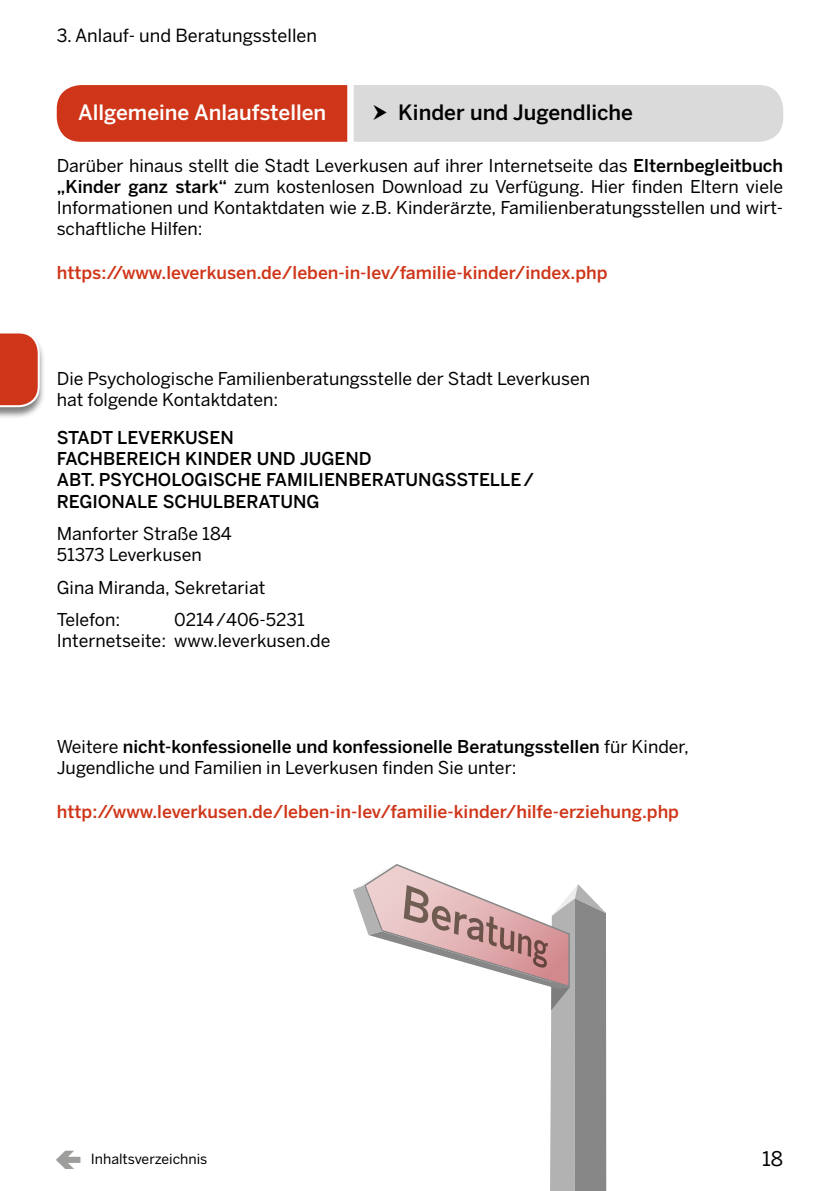
<style>
.page{position:relative;width:840px;height:1191px;background:#fff}
.page>*{position:absolute;margin:0;border:0;box-sizing:border-box;transform-origin:0 0}
.t1{font:500 21px "Benton Sans";color:#fff}
.t2{font:500 21px "Benton Sans";color:#000}
.t3{font:20px "Benton Sans";color:#000}
.t4{font:18px "Benton Sans";color:#000}
.t5{font:17.6px/21.2px "Benton Sans";color:#000}
.t6{font:500 17.6px "Benton Sans";color:#cf3619}
.t7{font:500 17.6px/21.2px "Benton Sans";color:#000}
.t8{font:14px "Benton Sans";color:#000}
.s1{font-weight:500}
</style>
<div class="page">
<div style="left:57px;top:85px;width:290px;height:57px;background:#cf3619"></div>
<svg style="left:353px;top:864px;width:253px;height:327px"></svg>
<div style="left:0;top:331px;width:45px;height:88px;background:#000;opacity:.5"></div>
<svg style="left:0;top:331px;width:41px;height:77px;background:#d3573f"></svg>
<div style="left:353px;top:85px;width:429px;height:57px;background:#dadada"></div>
<p class="t4" style="left:57px;top:25px;width:262px">3. Anlauf- und Beratungsstellen</p>
<p class="t1" style="left:78px;top:100px;width:250px">Allgemeine Anlaufstellen</p>
<p class="t2" style="left:398px;top:100px;width:236px">Kinder und Jugendliche</p>
<p class="t5" style="left:57px;top:155px;width:727px;text-align:justify">Darüber hinaus stellt die Stadt Leverkusen auf ihrer Internetseite das <span class="s1">Elternbegleitbuch „Kinder ganz stark“</span> zum kostenlosen Download zu Verfügung. Hier finden Eltern viele Informationen und Kontaktdaten wie z.B. Kinderärzte, Familienberatungsstellen und wirt&shy;schaftliche Hilfen:</p>
<p class="t6" style="left:57px;top:262px;width:552px">https://www.leverkusen.de/leben-in-lev/familie-kinder/index.php</p>
<p class="t5" style="left:57px;top:368px;width:534px">Die Psychologische Familienberatungsstelle der Stadt Leverkusen hat folgende Kontaktdaten:</p>
<p class="t7" style="left:57px;top:427px;width:478px">STADT LEVERKUSEN<br>FACHBEREICH KINDER UND JUGEND<br>ABT. PSYCHOLOGISCHE FAMILIENBERATUNGSSTELLE/<br>REGIONALE SCHULBERATUNG</p>
<p class="t5" style="left:57px;top:523px;width:176px">Manforter Straße 184<br>51373 Leverkusen</p>
<p class="t5" style="left:57px;top:571px;width:210px;line-height:32.4px">Gina Miranda, Sekretariat<br>Telefon:</p>
<p class="t5" style="left:57px;top:609px;width:275px;text-indent:117px">0214/406-5231<br>Internetseite: www.leverkusen.de</p>
<p class="t5" style="left:57px;top:735px;width:633px">Weitere <span class="s1">nicht-konfessionelle und konfessionelle Beratungsstellen</span> für Kinder,<br>Jugendliche und Familien in Leverkusen finden Sie unter:</p>
<p class="t6" style="left:57px;top:801px;width:623px">http://www.leverkusen.de/leben-in-lev/familie-kinder/hilfe-erziehung.php</p>
<p class="t8" style="left:91px;top:1151px;width:118px">Inhaltsverzeichnis</p>
<p class="t3" style="left:761px;top:1146px;width:22px">18</p>
</div>
